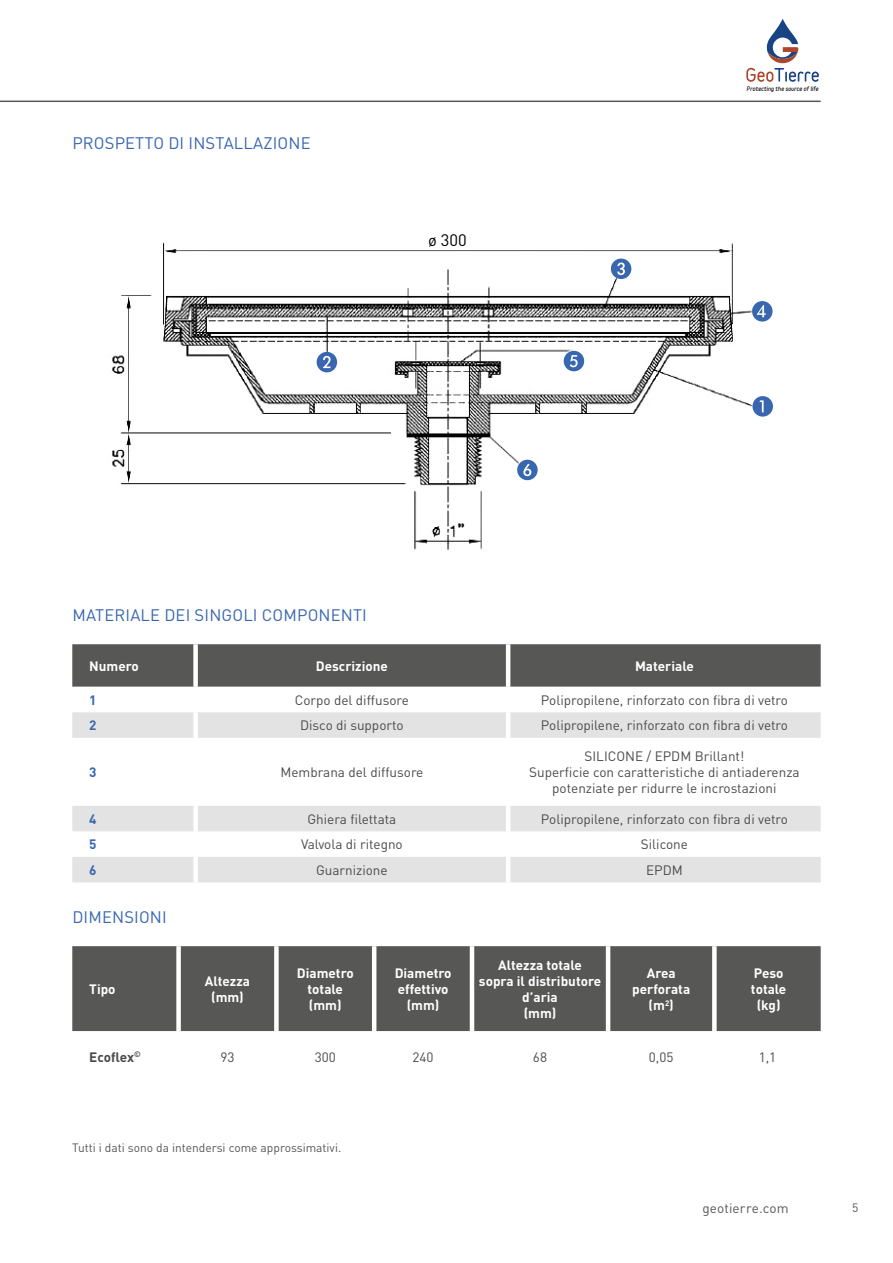
<style>
.page{position:relative;width:893px;height:1263px;background:#fff}
.page>*{position:absolute;margin:0;border:0;box-sizing:border-box;transform-origin:0 0}
.t1{font:16.5px "DIN Pro";letter-spacing:.01em;color:#3866af}
.t2{font:16.5px "DIN Pro";color:#000}
.t3{font:13.5px/16.2px "DIN Pro";color:#4a4a49;text-align:center}
.t4{font:700 13.5px/16.2px "DIN Pro";color:#fff;text-align:center}
.t5{font:13.5px "DIN Pro";letter-spacing:.01em;color:#575756}
.t6{font:700 13.5px "DIN Pro";letter-spacing:-.005em;color:#4a4a49}
.t7{font:700 13.5px "DIN Pro";color:#3866af}
.t8{font:12px "DIN Pro";color:#575756}
.t9{font:italic 900 5.55px "Variable";color:#000}
</style>
<div class="page">
<svg style="left:746px;top:19px;width:73px;height:63px"></svg>
<hr style="left:0;top:101px;width:821px;height:1px;background:#575756">
<div style="left:72px;top:644px;width:749px;height:43px;background:#575756"></div>
<svg style="left:72px;top:712px;width:749px;height:170px"></svg>
<div style="left:193px;top:644px;width:5px;height:43px;background:#fff"></div>
<hr style="left:506px;top:644px;width:4px;height:43px;background:#fff">
<div style="left:193px;top:712px;width:5px;height:26px;background:#fff"></div>
<hr style="left:506px;top:712px;width:4px;height:26px;background:#fff">
<div style="left:193px;top:738px;width:5px;height:68px;background:#fff"></div>
<hr style="left:506px;top:738px;width:4px;height:68px;background:#fff">
<div style="left:193px;top:806px;width:5px;height:25px;background:#fff"></div>
<hr style="left:506px;top:806px;width:4px;height:25px;background:#fff">
<div style="left:193px;top:831px;width:5px;height:26px;background:#fff"></div>
<hr style="left:506px;top:831px;width:4px;height:26px;background:#fff">
<div style="left:193px;top:857px;width:5px;height:25px;background:#fff"></div>
<hr style="left:506px;top:857px;width:4px;height:25px;background:#fff">
<div style="left:72px;top:946px;width:749px;height:85px;background:#575756"></div>
<div style="left:176px;top:946px;width:5px;height:85px;background:#fff"></div>
<div style="left:274px;top:946px;width:5px;height:85px;background:#fff"></div>
<hr style="left:372px;top:946px;width:4px;height:85px;background:#fff">
<hr style="left:470px;top:946px;width:4px;height:85px;background:#fff">
<hr style="left:606px;top:946px;width:4px;height:85px;background:#fff">
<div style="left:712px;top:946px;width:5px;height:85px;background:#fff"></div>
<img style="left:111px;top:242px;width:662px;height:308px">
<svg style="left:752px;top:396px;width:21px;height:21px"></svg>
<svg style="left:752px;top:301px;width:20px;height:21px"></svg>
<svg style="left:611px;top:259px;width:20px;height:20px"></svg>
<svg style="left:564px;top:351px;width:20px;height:20px"></svg>
<svg style="left:317px;top:352px;width:20px;height:20px"></svg>
<svg style="left:517px;top:460px;width:21px;height:20px"></svg>
<div style="left:408px;top:233px;width:79px;height:16px;background:#fff"></div>
<p class="t1" style="left:72px;top:131px;width:240px">PROSPETTO DI INSTALLAZIONE</p>
<p class="t2" style="left:428px;top:228px;width:40px">ø 300</p>
<p class="t1" style="left:72px;top:603px;width:296px">MATERIALE DEI SINGOLI COMPONENTI</p>
<p class="t9" style="left:747px;top:85px;width:73px">Protecting the source of life</p>
<p class="t4" style="left:89px;top:657px;width:51px">Numero</p>
<p class="t4" style="left:316px;top:657px;width:74px">Descrizione</p>
<p class="t4" style="left:635px;top:657px;width:60px">Materiale</p>
<p class="t7" style="left:89px;top:691px;width:9px">1</p>
<p class="t3" style="left:295px;top:691px;width:116px">Corpo del diffusore</p>
<p class="t3" style="left:541px;top:691px;width:249px">Polipropilene, rinforzato con fibra di vetro</p>
<p class="t7" style="left:89px;top:716px;width:9px">2</p>
<p class="t3" style="left:300px;top:717px;width:105px">Disco di supporto</p>
<p class="t3" style="left:541px;top:717px;width:249px">Polipropilene, rinforzato con fibra di vetro</p>
<p class="t7" style="left:89px;top:763px;width:9px">3</p>
<p class="t3" style="left:280px;top:763px;width:145px">Membrana del diffusore</p>
<p class="t3" style="left:529px;top:747px;width:272px">SILICONE / EPDM Brillant!<br>Superficie con caratteristiche di antiaderenza potenziate per ridurre le incrostazioni</p>
<p class="t7" style="left:89px;top:810px;width:9px">4</p>
<p class="t3" style="left:307px;top:810px;width:90px">Ghiera filettata</p>
<p class="t3" style="left:541px;top:810px;width:249px">Polipropilene, rinforzato con fibra di vetro</p>
<p class="t7" style="left:89px;top:835px;width:9px">5</p>
<p class="t3" style="left:301px;top:836px;width:103px">Valvola di ritegno</p>
<p class="t3" style="left:641px;top:836px;width:49px">Silicone</p>
<p class="t7" style="left:89px;top:861px;width:9px">6</p>
<p class="t3" style="left:316px;top:861px;width:73px">Guarnizione</p>
<p class="t3" style="left:646px;top:861px;width:38px">EPDM</p>
<p class="t1" style="left:72px;top:905px;width:96px">DIMENSIONI</p>
<p class="t4" style="left:89px;top:980px;width:28px">Tipo</p>
<p class="t4" style="left:205px;top:972px;width:47px">Altezza (mm)</p>
<p class="t4" style="left:297px;top:964px;width:58px">Diametro totale (mm)</p>
<p class="t4" style="left:395px;top:964px;width:58px">Diametro effettivo (mm)</p>
<p class="t4" style="left:479px;top:956px;width:124px">Altezza totale<br>sopra il distributore d’aria<br>(mm)</p>
<p class="t4" style="left:632px;top:964px;width:59px">Area perforata (m<sup>2</sup>)</p>
<p class="t4" style="left:751px;top:964px;width:37px">Peso totale (kg)</p>
<p class="t6" style="left:89px;top:1048px;width:53px">Ecoflex<sup>©</sup></p>
<p class="t3" style="left:220px;top:1048px;width:16px">93</p>
<p class="t3" style="left:315px;top:1048px;width:23px">300</p>
<p class="t3" style="left:412px;top:1048px;width:23px">240</p>
<p class="t3" style="left:533px;top:1048px;width:16px">68</p>
<p class="t3" style="left:649px;top:1048px;width:26px">0,05</p>
<p class="t3" style="left:759px;top:1048px;width:19px">1,1</p>
<p class="t8" style="left:72px;top:1139px;width:270px">Tutti i dati sono da intendersi come approssimativi.</p>
<p class="t5" style="left:702px;top:1199px;width:88px">geotierre.com</p>
<p class="t8" style="left:852px;top:1200px;width:8px">5</p>
</div>
